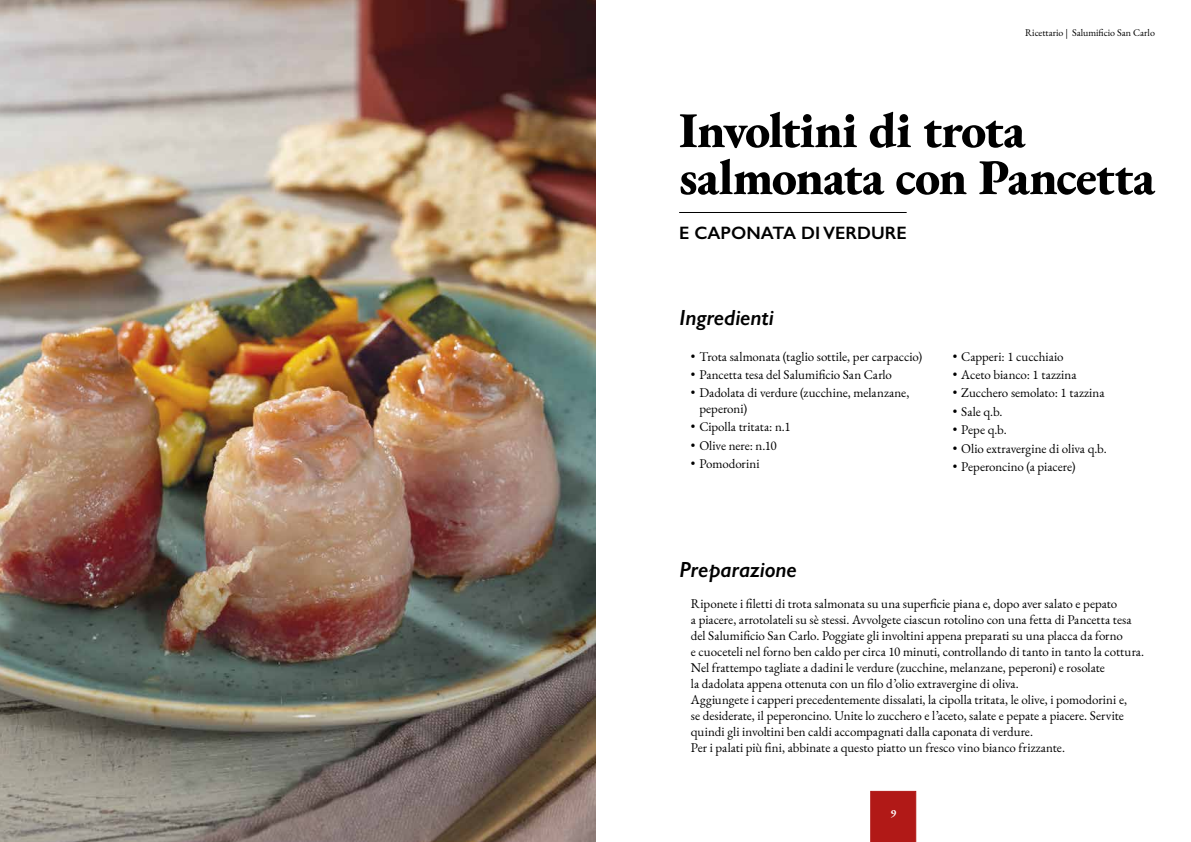
<style>
.page{position:relative;width:1191px;height:842px;background:#fff}
.page>*{position:absolute;margin:0;border:0;box-sizing:border-box;transform-origin:0 0}
.t1{font:50px/47px "EB Garamond";letter-spacing:-.02em;color:#000}
.t2{font:italic 600 22px "Gill Sans";letter-spacing:-.005em;color:#000}
.t3{font:600 18px "Gill Sans";color:#000}
.t4{font:13px/16px "EB Garamond";color:#000}
.t5{font:11px "EB Garamond";color:#fff}
.t6{font:10px "EB Garamond";color:#000}
</style>
<div class="page">
<hr style="left:679px;top:212px;width:227px;height:1px;background:#000">
<img style="left:0;top:0;width:595px;height:842px">
<div style="left:870px;top:791px;width:46px;height:51px;background:#b11917"></div>
<p class="t6" style="left:1025px;top:26px;width:131px">Ricettario | Salumificio San Carlo</p>
<h1 class="t1" style="left:679px;top:107px;width:477px">Involtini di trota salmonata con Pancetta</h1>
<h3 class="t3" style="left:679px;top:222px;width:229px">E CAPONATA DI VERDURE</h3>
<h2 class="t2" style="left:679px;top:304px;width:96px">Ingredienti</h2>
<p class="t4" style="left:691px;top:348px;width:233px">• Trota salmonata (taglio sottile, per carpaccio)</p>
<p class="t4" style="left:691px;top:367px;width:202px">• Pancetta tesa del Salumificio San Carlo</p>
<p class="t4" style="left:699px;top:385px;width:211px;line-height:15.6px;text-indent:-9px">• Dadolata di verdure (zucchine, melanzane, peperoni)</p>
<p class="t4" style="left:691px;top:419px;width:101px">• Cipolla tritata: n.1</p>
<p class="t4" style="left:691px;top:438px;width:87px">• Olive nere: n.10</p>
<p class="t4" style="left:691px;top:456px;width:70px">• Pomodorini</p>
<p class="t4" style="left:952px;top:348px;width:112px">• Capperi: 1 cucchiaio</p>
<p class="t4" style="left:952px;top:367px;width:125px">• Aceto bianco: 1 tazzina</p>
<p class="t4" style="left:952px;top:385px;width:153px">• Zucchero semolato: 1 tazzina</p>
<p class="t4" style="left:952px;top:404px;width:51px">• Sale q.b.</p>
<p class="t4" style="left:952px;top:422px;width:55px">• Pepe q.b.</p>
<p class="t4" style="left:952px;top:440px;width:155px">• Olio extravergine di oliva q.b.</p>
<p class="t4" style="left:952px;top:459px;width:124px">• Peperoncino (a piacere)</p>
<h2 class="t2" style="left:679px;top:556px;width:119px">Preparazione</h2>
<p class="t4" style="left:691px;top:596px;width:455px">Riponete i filetti di trota salmonata su una superficie piana e, dopo aver salato e pepato<br>a piacere, arrotolateli su sè stessi. Avvolgete ciascun rotolino con una fetta di Pancetta tesa del Salumificio San Carlo. Poggiate gli involtini appena preparati su una placca da forno<br>e cuoceteli nel forno ben caldo per circa 10 minuti, controllando di tanto in tanto la cottura.<br>Nel frattempo tagliate a dadini le verdure (zucchine, melanzane, peperoni) e rosolate<br>la dadolata appena ottenuta con un filo d’olio extravergine di oliva.<br>Aggiungete i capperi precedentemente dissalati, la cipolla tritata, le olive, i pomodorini e,<br>se desiderate, il peperoncino. Unite lo zucchero e l’aceto, salate e pepate a piacere. Servite quindi gli involtini ben caldi accompagnati dalla caponata di verdure.<br>Per i palati più fini, abbinate a questo piatto un fresco vino bianco frizzante.</p>
<p class="t5" style="left:890px;top:806px;width:7px">9</p>
</div>
